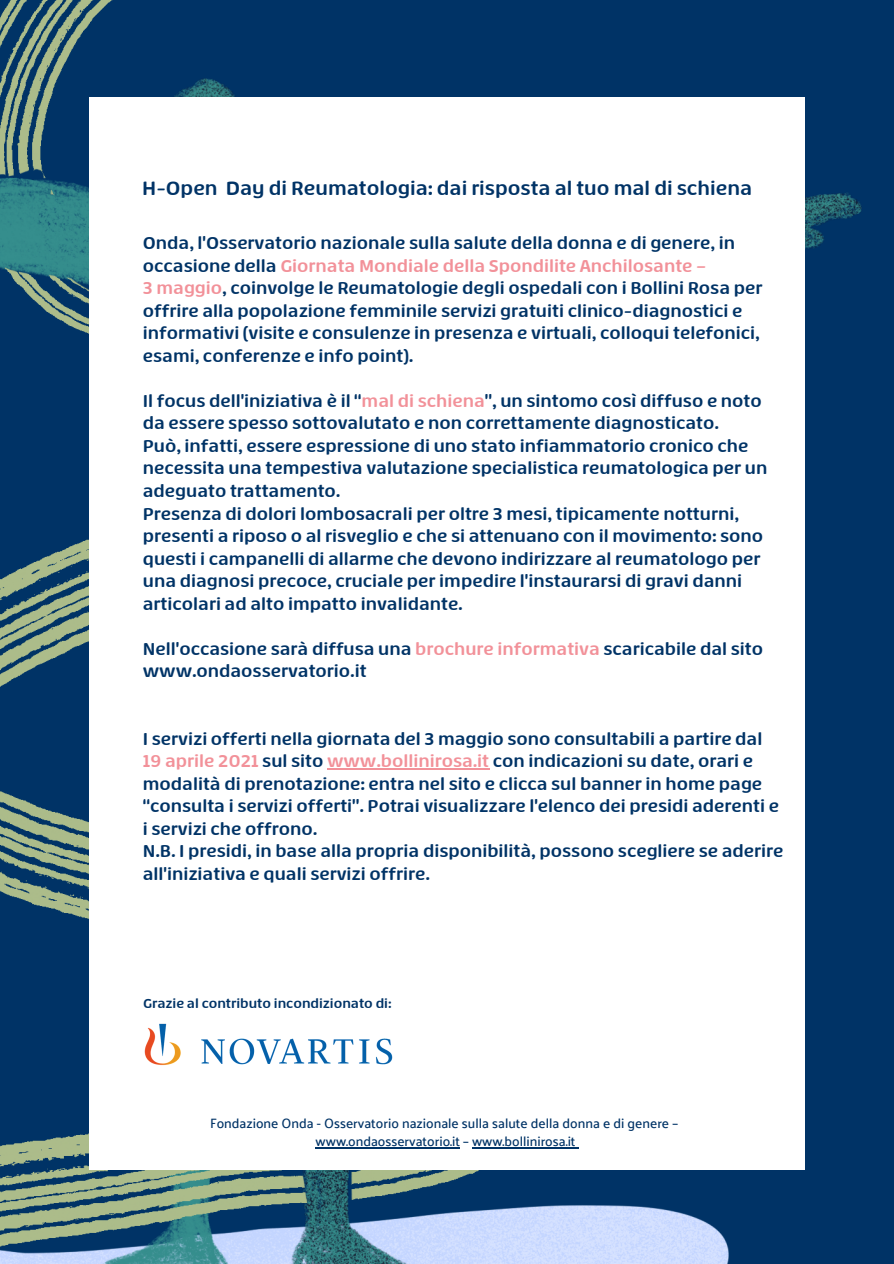
<style>
.page{position:relative;width:894px;height:1264px;background:#fff}
.page>*{position:absolute;margin:0;border:0;box-sizing:border-box;transform-origin:0 0}
.t1{font:18.75px "Kardia Fit";color:#036}
.t2{font:16.65px/22.5px "Kardia Fit";color:#036}
.t3{font:500 13.5px "Palanquin";color:#036}
.t4{font:12.6px "Kardia Fit";color:#036}
.s1{color:#f29199}
</style>
<div class="page">
<img style="left:0;top:0;width:893px;height:1263px">
<div style="left:89px;top:97px;width:715px;height:1072px;background:#fff"></div>
<hr style="left:327px;top:768px;width:162px;height:1px;background:#f29199">
<hr style="left:315px;top:1147px;width:145px;height:1px;background:#036">
<hr style="left:472px;top:1147px;width:103px;height:1px;background:#036">
<img style="left:144px;top:1023px;width:249px;height:43px">
<p class="t1" style="left:142px;top:177px;width:611px">H-Open Day di Reumatologia: dai risposta al tuo mal di schiena</p>
<p class="t2" style="left:143px;top:232px;width:593px">Onda, l’Osservatorio nazionale sulla salute della donna e di genere, in occasione della <span class="s1">Giornata Mondiale della Spondilite Anchilosante –</span></p>
<p class="t2" style="left:143px;top:277px;width:621px"><span class="s1">3 maggio</span>, coinvolge le Reumatologie degli ospedali con i Bollini Rosa per offrire alla popolazione femminile servizi gratuiti clinico-diagnostici e informativi (visite e consulenze in presenza e virtuali, colloqui telefonici, esami, conferenze e info point).</p>
<p class="t2" style="left:143px;top:389px;width:620px">Il focus dell’iniziativa è il “<span class="s1">mal di schiena</span>”, un sintomo così diffuso e noto da essere spesso sottovalutato e non correttamente diagnosticato.</p>
<p class="t2" style="left:143px;top:434px;width:625px">Può, infatti, essere espressione di uno stato infiammatorio cronico che necessita una tempestiva valutazione specialistica reumatologica per un adeguato trattamento.</p>
<p class="t2" style="left:143px;top:502px;width:621px">Presenza di dolori lombosacrali per oltre 3 mesi, tipicamente notturni, presenti a riposo o al risveglio e che si attenuano con il movimento: sono questi i campanelli di allarme che devono indirizzare al reumatologo per una diagnosi precoce, cruciale per impedire l’instaurarsi di gravi danni articolari ad alto impatto invalidante.</p>
<p class="t2" style="left:143px;top:637px;width:621px">Nell’occasione sarà diffusa una <span class="s1">brochure informativa</span> scaricabile dal sito www.ondaosservatorio.it</p>
<p class="t2" style="left:143px;top:727px;width:620px">I servizi offerti nella giornata del 3 maggio sono consultabili a partire dal</p>
<p class="t2" style="left:143px;top:750px;width:637px"><span class="s1">19 aprile 2021</span> sul sito <span class="s1">www.bollinirosa.it</span> con indicazioni su date, orari e modalità di prenotazione: entra nel sito e clicca sul banner in home page “consulta i servizi offerti”. Potrai visualizzare l’elenco dei presidi aderenti e i servizi che offrono.</p>
<p class="t2" style="left:143px;top:840px;width:642px">N.B. I presidi, in base alla propria disponibilità, possono scegliere se aderire all’iniziativa e quali servizi offrire.</p>
<p class="t4" style="left:143px;top:995px;width:250px">Grazie al contributo incondizionato di:</p>
<p class="t3" style="left:210px;top:1115px;width:469px">Fondazione Onda - Osservatorio nazionale sulla salute della donna e di genere –</p>
<p class="t3" style="left:315px;top:1133px;width:261px">www.ondaosservatorio.it – www.bollinirosa.it</p>
</div>
